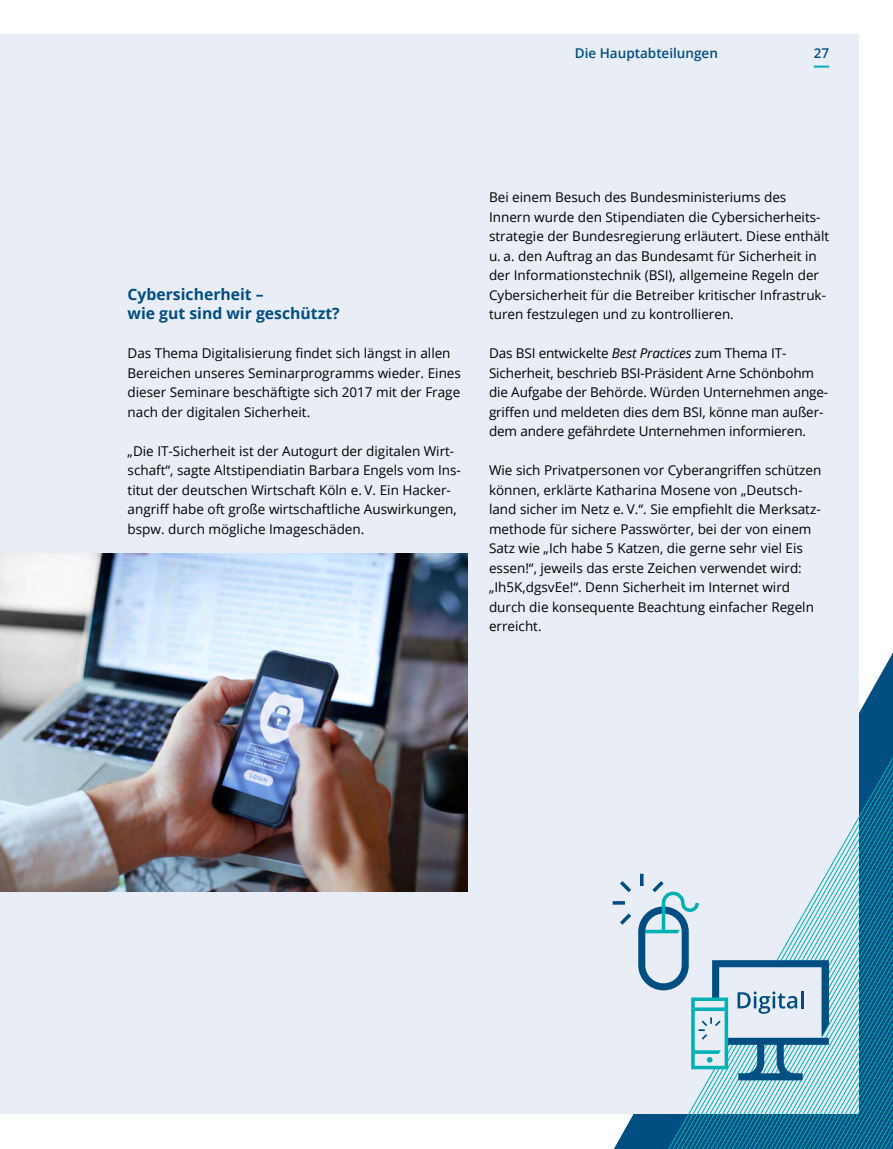
<style>
.page{position:relative;width:893px;height:1149px;background:#fff}
.page>*{position:absolute;margin:0;border:0;box-sizing:border-box;transform-origin:0 0}
.t1{font:700 15.75px/19.5px "Open Sans";color:#004e82}
.t2{font:13.5px/19.5px "Open Sans";color:#000}
.t3{font:600 13.5px "Open Sans";color:#004e82}
.s1{font-style:italic}
</style>
<div class="page">
<div style="left:0;top:35px;width:858px;height:1078px;background:#e9edf5"></div>
<img style="left:0;top:553px;width:468px;height:338px">
<svg style="left:616px;top:691px;width:277px;height:457px"></svg>
<svg style="left:814px;top:66px;width:15px;height:2px"></svg>
<p class="t3" style="left:575px;top:44px;width:145px">Die Hauptabteilungen</p>
<p class="t3" style="left:814px;top:44px;width:17px">27</p>
<p class="t1" style="left:128px;top:284px;width:214px">Cybersicherheit –<br>wie gut sind wir geschützt?</p>
<p class="t2" style="left:128px;top:343px;width:335px">Das Thema Digitalisierung findet sich längst in allen Bereichen unseres Seminarprogramms wieder. Eines dieser Seminare beschäftigte sich 2017 mit der Frage nach der digitalen Sicherheit.</p>
<p class="t2" style="left:128px;top:441px;width:335px">„Die IT-Sicherheit ist der Autogurt der digitalen Wirt&shy;schaft“, sagte Altstipendiatin Barbara Engels vom Ins&shy;titut der deutschen Wirtschaft Köln e. V. Ein Hacker&shy;angriff habe oft große wirtschaftliche Auswirkungen, bspw. durch mögliche Imageschäden.</p>
<p class="t2" style="left:489px;top:187px;width:342px">Bei einem Besuch des Bundesministeriums des Innern wurde den Stipendiaten die Cybersicherheits&shy;strategie der Bundesregierung erläutert. Diese enthält u. a. den Auftrag an das Bundesamt für Sicherheit in der Informationstechnik (BSI), allgemeine Regeln der Cybersicherheit für die Betreiber kritischer Infrastruk&shy;turen festzulegen und zu kontrollieren.</p>
<p class="t2" style="left:489px;top:343px;width:341px">Das BSI entwickelte <span class="s1">Best Practices</span> zum Thema IT-Sicherheit, beschrieb BSI-Präsident Arne Schönbohm die Aufgabe der Behörde. Würden Unternehmen ange&shy;griffen und meldeten dies dem BSI, könne man außer&shy;dem andere gefährdete Unternehmen informieren.</p>
<p class="t2" style="left:489px;top:460px;width:334px">Wie sich Privatpersonen vor Cyberangriffen schützen können, erklärte Katharina Mosene von „Deutsch&shy;land sicher im Netz e. V.“. Sie empfiehlt die Merksatz&shy;methode für sichere Passwörter, bei der von einem Satz wie „Ich habe 5 Katzen, die gerne sehr viel Eis essen!“, jeweils das erste Zeichen verwendet wird: „Ih5K,dgsvEe!“. Denn Sicherheit im Internet wird durch die konsequente Beachtung einfacher Regeln erreicht.</p>
</div>
